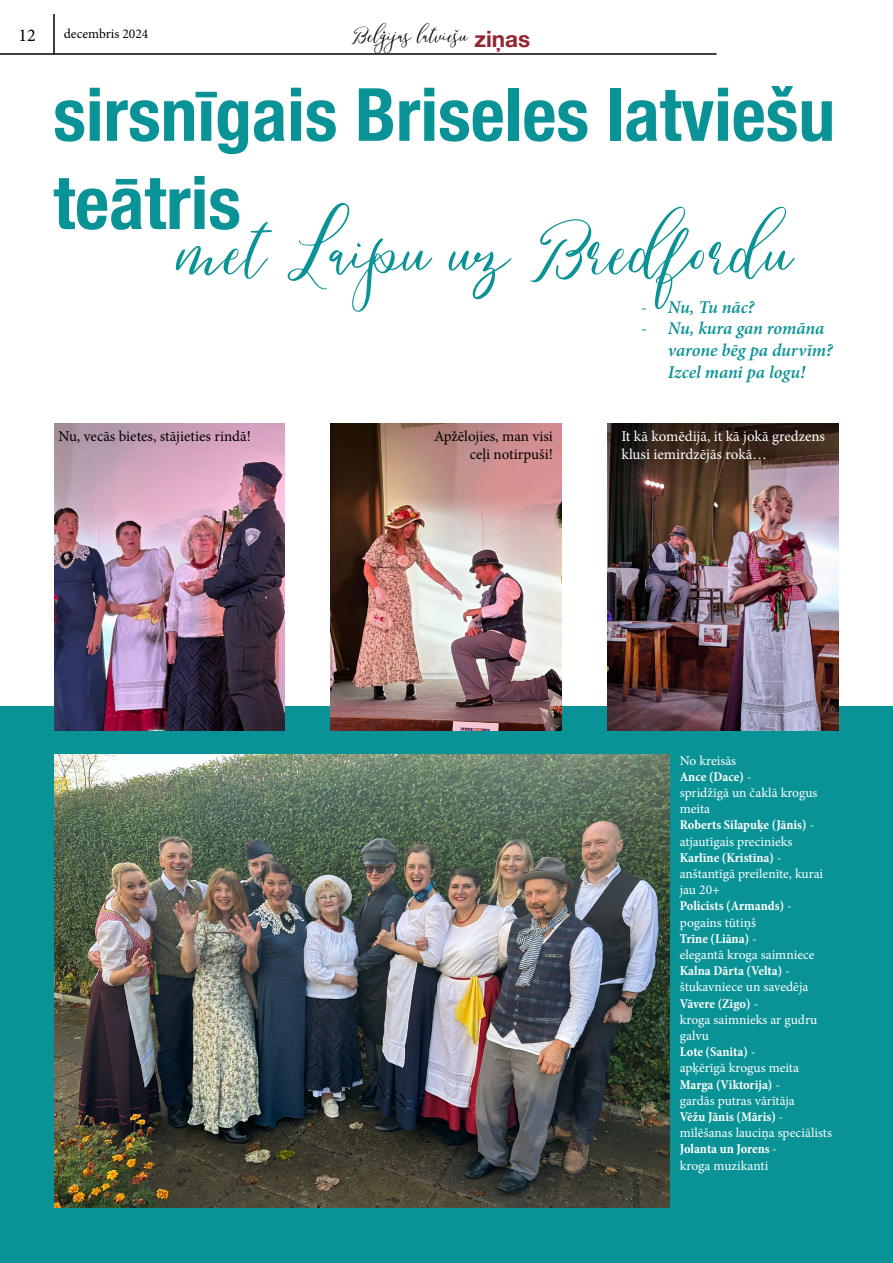
<style>
.page{position:relative;width:893px;height:1263px;background:#fff}
.page>*{position:absolute;margin:0;border:0;box-sizing:border-box;transform-origin:0 0}
.t1{font:85.5px "Harvester";color:#0a9396}
.t2{font:700 condensed 73.5px "Helvetica Neue";color:#0a9396}
.t3{font:24px "Harvester";color:#000}
.t4{font:italic 600 18px/21.6px "Minion Pro";letter-spacing:-.005em;color:#0a9396}
.t5{font:18px "Minion Pro";color:#000}
.t6{font:15px/18px "Minion Pro";color:#000;text-align:right}
.t7{font:15px/18px "Minion Pro";color:#fff}
.t8{font:13.5px/16.2px "Minion Pro";color:#fff}
.t9{font:13.5px "Minion Pro";color:#000}
.s1{font-weight:400;font-style:normal}
.s2{font-weight:700;font-stretch:condensed}
</style>
<div class="page">
<hr style="left:0;top:53px;width:716px;height:2px;background:#000">
<hr style="left:53px;top:14px;width:2px;height:40px;background:#000">
<div style="left:0;top:707px;width:893px;height:556px;background:#0a9396"></div>
<img style="left:54px;top:423px;width:230px;height:307px">
<img style="left:331px;top:423px;width:230px;height:307px">
<img style="left:54px;top:755px;width:615px;height:453px">
<img style="left:608px;top:423px;width:231px;height:307px">
<h3 class="t5" style="left:18px;top:23px;width:19px">12</h3>
<h3 class="t3" style="left:351px;top:18px;width:180px">Beļģijas latviešu <sub>ziņas</sub></h3>
<p class="t9" style="left:64px;top:25px;width:86px">decembris 2024</p>
<h2 class="t2" style="left:53px;top:54px;width:783px">sirsnīgais Briseles latviešu</h2>
<h1 class="t1" style="left:53px;top:188px;width:740px"><sup>teātris</sup>met Laipu uz Bredfordu</h1>
<h3 class="t4" style="left:641px;top:296px;width:115px"><span class="s1">-</span> Nu, Tu nāc?</h3>
<h3 class="t4" style="left:668px;top:318px;width:166px;text-indent:-27px"><span class="s1">-</span> Nu, kura gan romāna varone bēg pa durvīm?<br>Izcel mani pa logu!</h3>
<p class="t6" style="left:58px;top:427px;width:194px">Nu, vecās bietes, stājieties rindā!</p>
<p class="t6" style="left:434px;top:427px;width:120px">Apžēlojies, man visi ceļi notirpuši!</p>
<p class="t7" style="left:621px;top:427px;width:205px">It kā komēdijā, it kā jokā gredzens klusi iemirdzējās rokā…</p>
<p class="t8" style="left:680px;top:752px;width:154px">No kreisās<br><span class="s2">Ance (Dace)</span> -<br>spridžīgā un čaklā krogus meita<br><span class="s2">Roberts Silapuķe (Jānis)</span> - atjautīgais precinieks<br><span class="s2">Karlīne (Kristīna)</span> - anštantīgā preilenīte, kurai jau 20+<br><span class="s2">Policists (Armands)</span> - pogains tūtiņš<br><span class="s2">Trīne (Liāna)</span> -<br>elegantā kroga saimniece<br><span class="s2">Kalna Dārta (Velta)</span> - štukavniece un savedēja<br><span class="s2">Vāvere (Zigo)</span> -<br>kroga saimnieks ar gudru galvu<br><span class="s2">Lote (Sanita)</span> -<br>apķērīgā krogus meita<br><span class="s2">Marga (Viktorija)</span> -<br>gardās putras vārītāja<br><span class="s2">Vēžu Jānis (Māris)</span> - mīlēšanas lauciņa speciālists<br><span class="s2">Jolanta un Jorens</span> -<br>kroga muzikanti</p>
</div>
